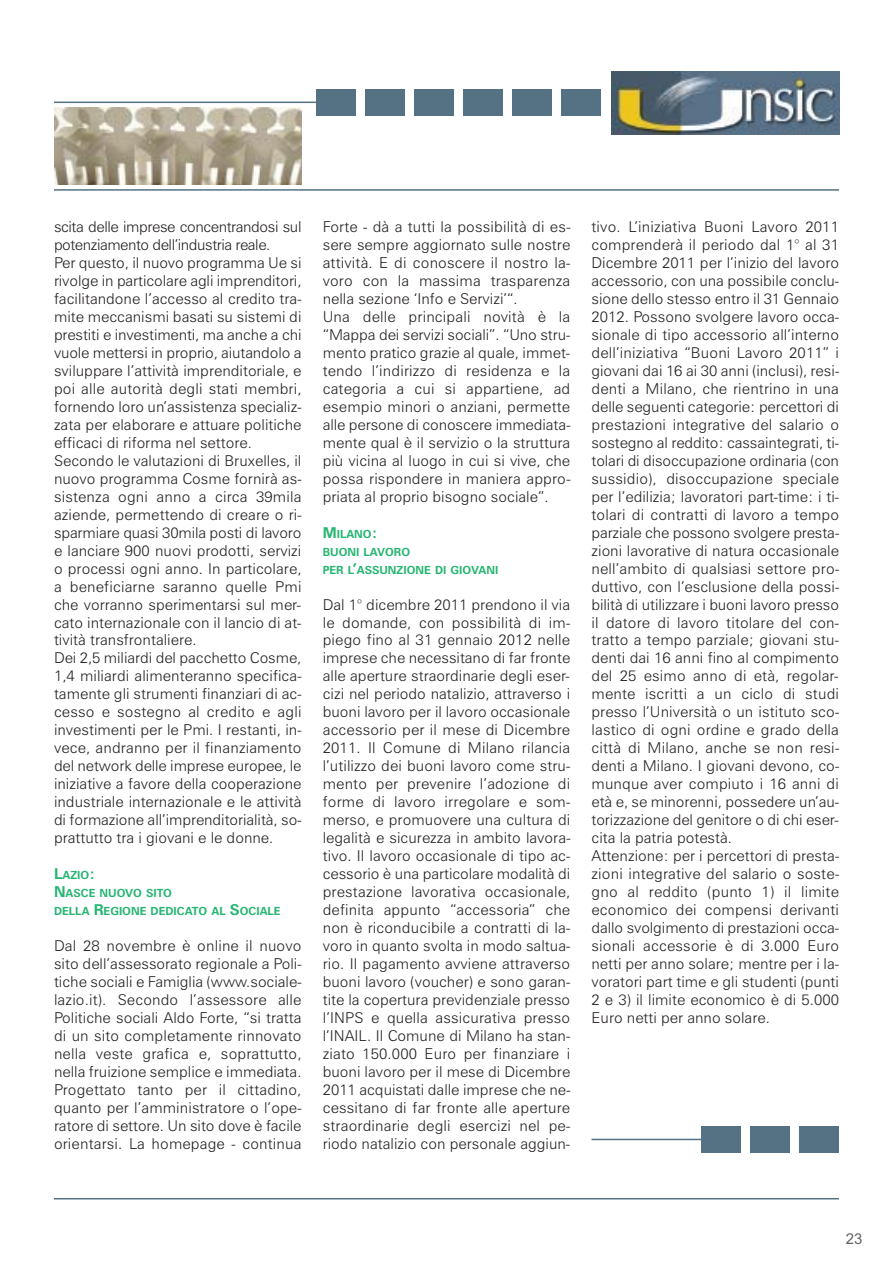
<style>
.page{position:relative;width:893px;height:1263px;background:#fff}
.page>*{position:absolute;margin:0;border:0;box-sizing:border-box;transform-origin:0 0}
.t1{font:300 15px/18px "Zurich BT";color:#231f20}
.t2{font:15px "Arial";color:#656262}
.t3{font:700 11.25px/18px "Zurich BT";color:#26b572}
.s1{font-size:15px}
</style>
<div class="page">
<img style="left:612px;top:71px;width:227px;height:63px">
<hr style="left:54px;top:102px;width:266px;height:1px;background:#547283">
<hr style="left:54px;top:1198px;width:785px;height:1px;background:#547283">
<div style="left:316px;top:89px;width:39px;height:27px;background:#547283"></div>
<div style="left:365px;top:89px;width:39px;height:27px;background:#547283"></div>
<div style="left:512px;top:89px;width:40px;height:27px;background:#547283"></div>
<div style="left:562px;top:89px;width:39px;height:27px;background:#547283"></div>
<div style="left:463px;top:89px;width:39px;height:27px;background:#547283"></div>
<div style="left:414px;top:89px;width:39px;height:27px;background:#547283"></div>
<hr style="left:54px;top:189px;width:785px;height:2px;background:#547283">
<img style="left:54px;top:107px;width:247px;height:78px">
<hr style="left:591px;top:1139px;width:117px;height:1px;background:#547283">
<div style="left:750px;top:1126px;width:39px;height:27px;background:#547283"></div>
<div style="left:799px;top:1126px;width:40px;height:27px;background:#547283"></div>
<div style="left:701px;top:1126px;width:39px;height:27px;background:#547283"></div>
<p class="t1" style="left:54px;top:219px;width:249px">scita delle imprese concentrandosi sul potenziamento dell’industria reale.<br>Per questo, il nuovo programma Ue si rivolge in particolare agli imprenditori, facilitandone l’accesso al credito tra&shy;mite meccanismi basati su sistemi di prestiti e investimenti, ma anche a chi vuole mettersi in proprio, aiutandolo a sviluppare l’attività imprenditoriale, e poi alle autorità degli stati membri, fornendo loro un’assistenza specializ&shy;zata per elaborare e attuare politiche efficaci di riforma nel settore.<br>Secondo le valutazioni di Bruxelles, il nuovo programma Cosme fornirà as&shy;sistenza ogni anno a circa 39mila aziende, permettendo di creare o ri&shy;sparmiare quasi 30mila posti di lavoro e lanciare 900 nuovi prodotti, servizi o processi ogni anno. In particolare, a beneficiarne saranno quelle Pmi che vorranno sperimentarsi sul mer&shy;cato internazionale con il lancio di at&shy;tività transfrontaliere.<br>Dei 2,5 miliardi del pacchetto Cosme, 1,4 miliardi alimenteranno specifica&shy;tamente gli strumenti finanziari di ac&shy;cesso e sostegno al credito e agli investimenti per le Pmi. I restanti, in&shy;vece, andranno per il finanziamento del network delle imprese europee, le iniziative a favore della cooperazione industriale internazionale e le attività di formazione all’imprenditorialità, so&shy;prattutto tra i giovani e le donne.</p>
<p class="t3" style="left:54px;top:867px;width:228px"><span class="s1">L</span>AZIO<span class="s1">:<br>N</span>ASCE NUOVO SITO<br>DELLA <span class="s1">R</span>EGIONE DEDICATO AL <span class="s1">S</span>OCIALE</p>
<p class="t1" style="left:54px;top:938px;width:249px;text-align:justify">Dal 28 novembre è online il nuovo sito dell’assessorato regionale a Poli&shy;tiche sociali e Famiglia (www.sociale&shy;lazio.it). Secondo l’assessore alle Politiche sociali Aldo Forte, “si tratta di un sito completamente rinnovato nella veste grafica e, soprattutto, nella fruizione semplice e immediata.<br>Progettato tanto per il cittadino, quanto per l’amministratore o l’ope&shy;ratore di settore. Un sito dove è facile orientarsi. La homepage - continua</p>
<p class="t1" style="left:323px;top:219px;width:249px">Forte - dà a tutti la possibilità di es&shy;sere sempre aggiornato sulle nostre attività. E di conoscere il nostro la&shy;voro con la massima trasparenza nella sezione ‘Info e Servizi’“.<br>Una delle principali novità è la “Mappa dei servizi sociali”. “Uno stru&shy;mento pratico grazie al quale, immet&shy;tendo l’indirizzo di residenza e la categoria a cui si appartiene, ad esempio minori o anziani, permette alle persone di conoscere immediata&shy;mente qual è il servizio o la struttura più vicina al luogo in cui si vive, che possa rispondere in maniera appro&shy;priata al proprio bisogno sociale”.</p>
<p class="t3" style="left:323px;top:526px;width:177px"><span class="s1">M</span>ILANO<span class="s1">:<br></span>BUONI LAVORO<br>PER L<span class="s1">’</span>ASSUNZIONE DI GIOVANI</p>
<p class="t1" style="left:323px;top:597px;width:249px;text-align:justify">Dal 1° dicembre 2011 prendono il via le domande, con possibilità di im&shy;piego fino al 31 gennaio 2012 nelle imprese che necessitano di far fronte alle aperture straordinarie degli eser&shy;cizi nel periodo natalizio, attraverso i buoni lavoro per il lavoro occasionale accessorio per il mese di Dicembre 2011. Il Comune di Milano rilancia l’utilizzo dei buoni lavoro come stru&shy;mento per prevenire l’adozione di forme di lavoro irregolare e som&shy;merso, e promuovere una cultura di legalità e sicurezza in ambito lavora&shy;tivo. Il lavoro occasionale di tipo ac&shy;cessorio è una particolare modalità di prestazione lavorativa occasionale, definita appunto “accessoria” che non è riconducibile a contratti di la&shy;voro in quanto svolta in modo saltua&shy;rio. Il pagamento avviene attraverso buoni lavoro (voucher) e sono garan&shy;tite la copertura previdenziale presso l’INPS e quella assicurativa presso l’INAIL. Il Comune di Milano ha stan&shy;ziato 150.000 Euro per finanziare i buoni lavoro per il mese di Dicembre 2011 acquistati dalle imprese che ne&shy;cessitano di far fronte alle aperture straordinarie degli esercizi nel pe&shy;riodo natalizio con personale aggiun-</p>
<p class="t1" style="left:591px;top:219px;width:249px">tivo. L’iniziativa Buoni Lavoro 2011 comprenderà il periodo dal 1° al 31<br>Dicembre 2011 per l’inizio del lavoro accessorio, con una possibile conclu&shy;sione dello stesso entro il 31 Gennaio 2012. Possono svolgere lavoro occa&shy;sionale di tipo accessorio all’interno dell’iniziativa “Buoni Lavoro 2011” i giovani dai 16 ai 30 anni (inclusi), resi&shy;denti a Milano, che rientrino in una delle seguenti categorie: percettori di prestazioni integrative del salario o sostegno al reddito: cassaintegrati, ti&shy;tolari di disoccupazione ordinaria (con sussidio), disoccupazione speciale per l’edilizia; lavoratori part-time: i ti&shy;tolari di contratti di lavoro a tempo parziale che possono svolgere presta&shy;zioni lavorative di natura occasionale nell’ambito di qualsiasi settore pro&shy;duttivo, con l’esclusione della possi&shy;bilità di utilizzare i buoni lavoro presso il datore di lavoro titolare del con&shy;tratto a tempo parziale; giovani stu&shy;denti dai 16 anni fino al compimento del 25 esimo anno di età, regolar&shy;mente iscritti a un ciclo di studi presso l’Università o un istituto sco&shy;lastico di ogni ordine e grado della città di Milano, anche se non resi&shy;denti a Milano. I giovani devono, co&shy;munque aver compiuto i 16 anni di età e, se minorenni, possedere un’au&shy;torizzazione del genitore o di chi eser&shy;cita la patria potestà.<br>Attenzione: per i percettori di presta&shy;zioni integrative del salario o soste&shy;gno al reddito (punto 1) il limite economico dei compensi derivanti dallo svolgimento di prestazioni occa&shy;sionali accessorie è di 3.000 Euro netti per anno solare; mentre per i la&shy;voratori part time e gli studenti (punti 2 e 3) il limite economico è di 5.000<br>Euro netti per anno solare.</p>
<p class="t2" style="left:845px;top:1230px;width:18px">23</p>
</div>
